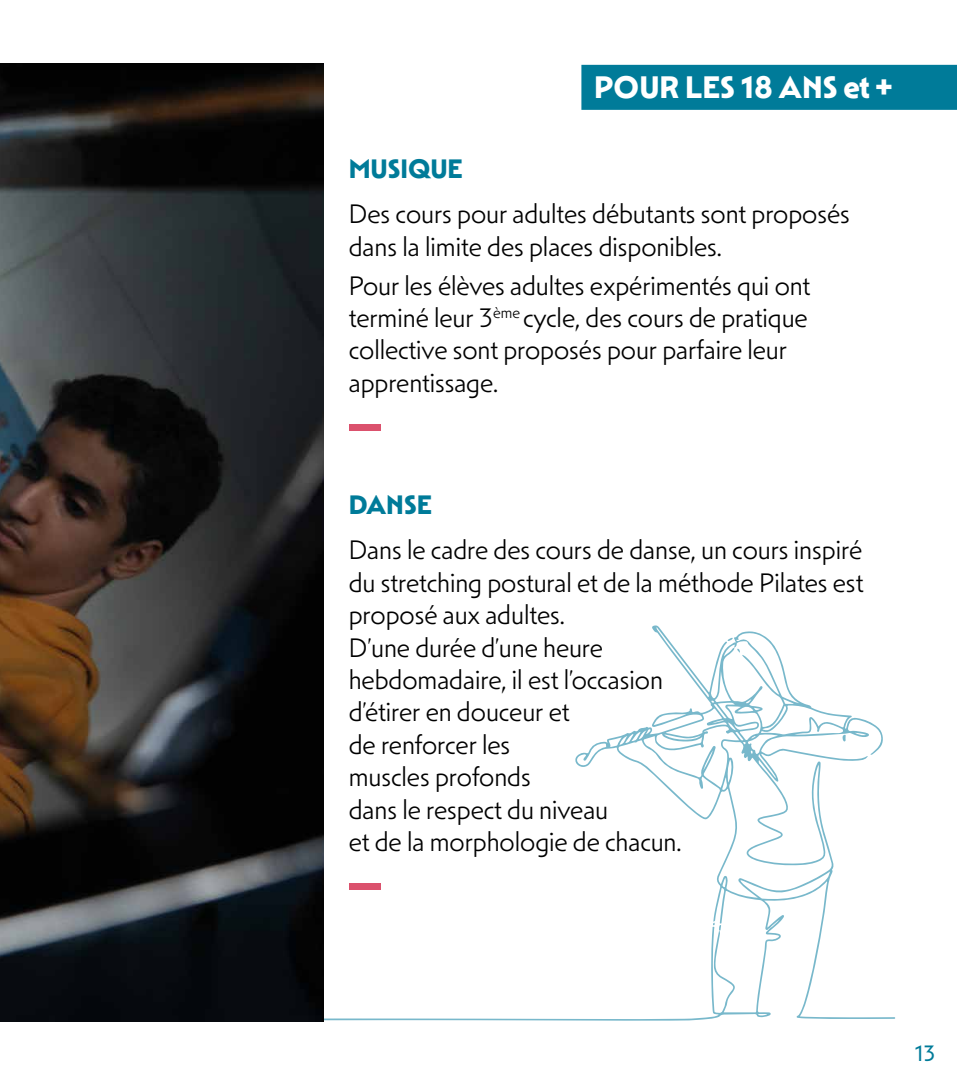
<style>
.page{position:relative;width:957px;height:1085px;background:#fff}
.page>*{position:absolute;margin:0;border:0;box-sizing:border-box;transform-origin:0 0}
.t1{font:700 31.5px "Mendl Sans Dusk";color:#fff}
.t2{font:300 27px/32.4px "Mendl Sans Dusk";color:#000}
.t3{font:700 27px "Mendl Sans Dusk";color:#007b99}
.t4{font:22.5px "Mendl Sans Dusk";color:#007b99}
</style>
<div class="page">
<svg style="left:323px;top:625px;width:572px;height:395px"></svg>
<svg style="left:842px;top:734px;width:4px;height:7px"></svg>
<svg style="left:727px;top:637px;width:6px;height:4px"></svg>
<svg style="left:713px;top:922px;width:8px;height:8px"></svg>
<svg style="left:737px;top:648px;width:3px;height:4px"></svg>
<img style="left:0;top:64px;width:323px;height:956px">
<div style="left:349px;top:424px;width:32px;height:6px;background:#db516d"></div>
<div style="left:349px;top:883px;width:32px;height:6px;background:#db516d"></div>
<div style="left:581px;top:65px;width:376px;height:45px;background:#007b99"></div>
<p class="t1" style="left:594px;top:68px;width:300px">POUR LES 18 ANS et +</p>
<p class="t3" style="left:349px;top:152px;width:115px">MUSIQUE</p>
<p class="t2" style="left:349px;top:198px;width:502px">Des cours pour adultes débutants sont proposés dans la limite des places disponibles.</p>
<p class="t2" style="left:349px;top:269px;width:463px">Pour les élèves adultes expérimentés qui ont terminé leur 3<sup>ème</sup> cycle, des cours de pratique collective sont proposés pour parfaire leur apprentissage.</p>
<p class="t3" style="left:349px;top:487px;width:85px">DANSE</p>
<p class="t2" style="left:349px;top:533px;width:516px">Dans le cadre des cours de danse, un cours inspiré du stretching postural et de la méthode Pilates est proposé aux adultes.<br>D’une durée d’une heure<br>hebdomadaire, il est l’occasion<br>d’étirer en douceur et<br>de renforcer les<br>muscles profonds<br>dans le respect du niveau<br>et de la morphologie de chacun.</p>
<p class="t4" style="left:914px;top:1039px;width:22px">13</p>
</div>
